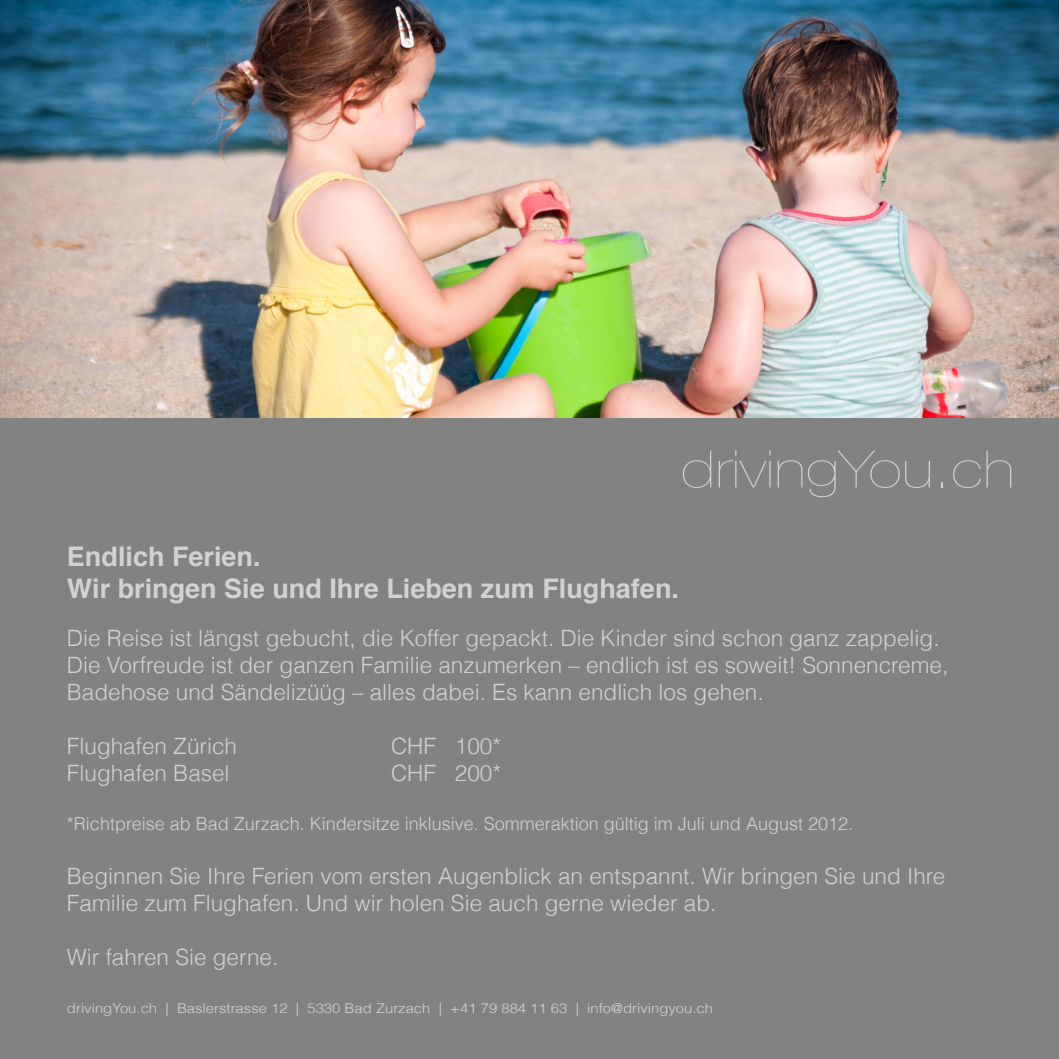
<style>
.page{position:relative;width:1059px;height:1059px;background:#fff}
.page>*{position:absolute;margin:0;border:0;box-sizing:border-box;transform-origin:0 0}
.t1{font:200 51.75px "Helvetica Neue";color:#d1d2d4;scale:1.23 1}
.t2{font:700 27px "Helvetica";color:#d1d2d4}
.t3{font:300 22.5px/27px "Helvetica";color:#d1d2d4}
.t4{font:300 18px "Helvetica";color:#d1d2d4}
.t5{font:300 13.5px "Helvetica";color:#d1d2d4;scale:1.1 1}
</style>
<div class="page">
<div style="left:0;top:417px;width:1059px;height:642px;background:#828282"></div>
<img style="left:0;top:0;width:1059px;height:418px">
<p class="t1" style="left:681px;top:429px;width:273px">drivingYou.ch</p>
<p class="t2" style="left:67px;top:534px;width:195px">Endlich Ferien.</p>
<p class="t2" style="left:67px;top:567px;width:613px">Wir bringen Sie und Ihre Lieben zum Flughafen.</p>
<p class="t3" style="left:67px;top:623px;width:874px">Die Reise ist längst gebucht, die Koffer gepackt. Die Kinder sind schon ganz zappelig.</p>
<p class="t3" style="left:67px;top:650px;width:883px">Die Vorfreude ist der ganzen Familie anzumerken – endlich ist es soweit! Sonnencreme,</p>
<p class="t3" style="left:67px;top:677px;width:698px">Badehose und Sändelizüüg – alles dabei. Es kann endlich los gehen.</p>
<p class="t3" style="left:67px;top:731px;width:172px">Flughafen Zürich</p>
<p class="t3" style="left:391px;top:731px;width:112px">CHF 100*</p>
<p class="t3" style="left:67px;top:758px;width:164px">Flughafen Basel</p>
<p class="t3" style="left:391px;top:758px;width:112px">CHF 200*</p>
<p class="t4" style="left:67px;top:809px;width:787px">*Richtpreise ab Bad Zurzach. Kindersitze inklusive. Sommeraktion gültig im Juli und August 2012.</p>
<p class="t3" style="left:67px;top:861px;width:880px">Beginnen Sie Ihre Ferien vom ersten Augenblick an entspannt. Wir bringen Sie und Ihre<br>Familie zum Flughafen. Und wir holen Sie auch gerne wieder ab.</p>
<p class="t3" style="left:67px;top:942px;width:213px">Wir fahren Sie gerne.</p>
<p class="t5" style="left:67px;top:997px;width:589px">drivingYou.ch | Baslerstrasse 12 | 5330 Bad Zurzach | +41 79 884 11 63 | info@drivingyou.ch</p>
</div>
